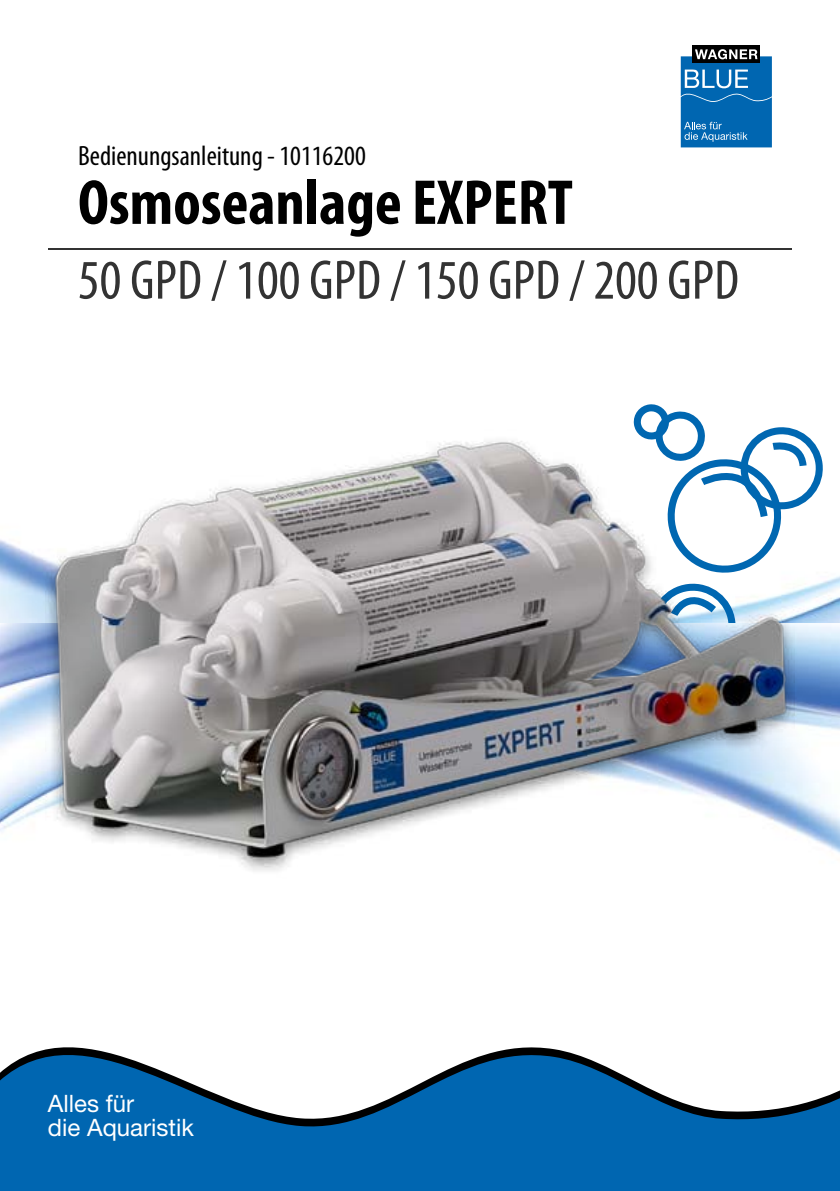
<style>
.page{position:relative;width:840px;height:1191px;background:#fff}
.page>*{position:absolute;margin:0;border:0;box-sizing:border-box;transform-origin:0 0}
.t1{font:700 condensed 64px "Myriad Pro";color:#000}
.t2{font:condensed 56.2px "Myriad Pro";color:#333}
.t3{font:condensed 28px "Myriad Pro";color:#000}
.t4{font:24px/24px "Helvetica Neue";color:#fff}
</style>
<div class="page">
<img style="left:0;top:540px;width:839px;height:84px">
<svg style="left:794px;top:429px;width:32px;height:195px"></svg>
<img style="left:0;top:624px;width:839px;height:229px">
<hr style="left:48px;top:248px;width:743px;height:1px;background:#333">
<div style="left:692px;top:45px;width:67px;height:17px;background:#000"></div>
<svg style="left:680px;top:49px;width:91px;height:98px;background:#2474af"></svg>
<svg style="left:0;top:1047px;width:839px;height:144px;fill:#0066b1"></svg>
<img style="left:45px;top:404px;width:749px;height:467px">
<p class="t3" style="left:78px;top:139px;width:289px">Bedienungsanleitung - 10116200</p>
<h1 class="t1" style="left:78px;top:162px;width:496px">Osmoseanlage EXPERT</h1>
<h2 class="t2" style="left:78px;top:246px;width:662px">50 GPD / 100 GPD / 150 GPD / 200 GPD</h2>
<p class="t4" style="left:48px;top:1090px;width:147px">Alles für<br>die Aquaristik</p>
</div>
